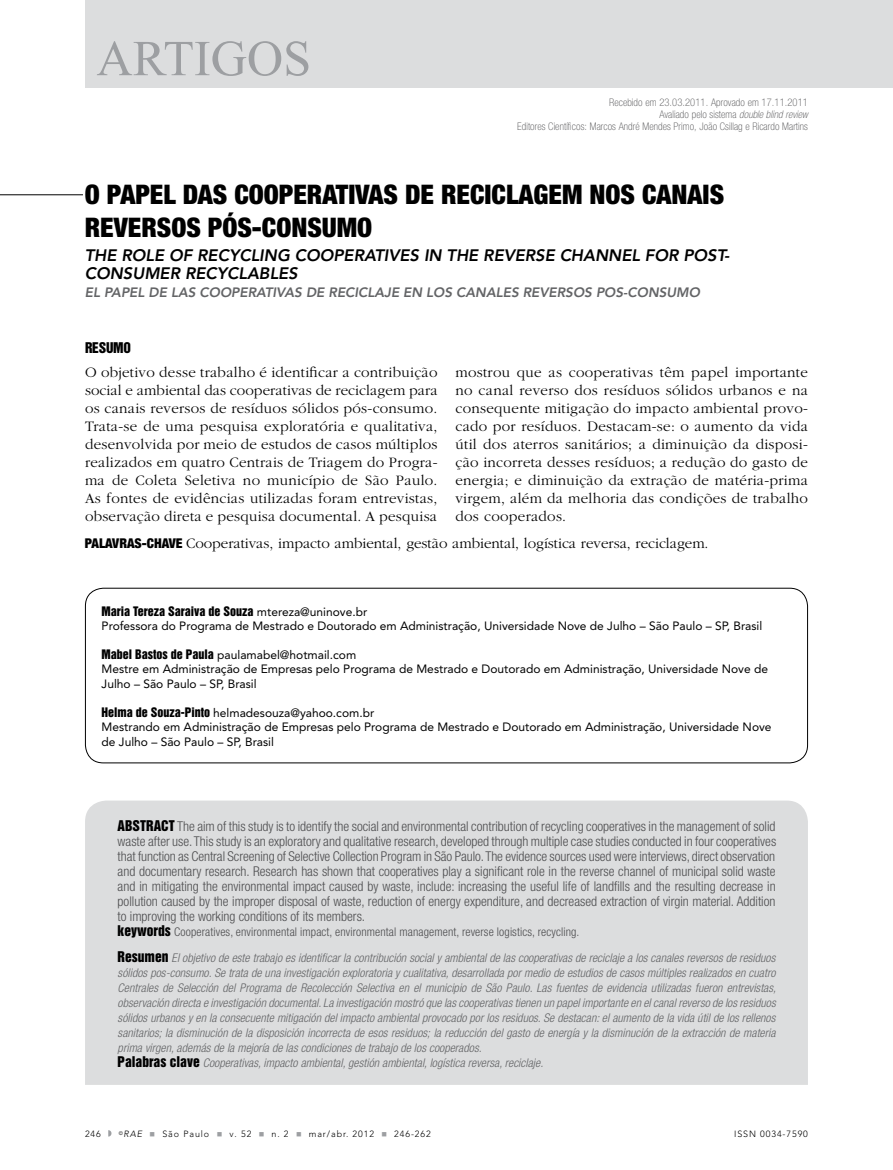
<style>
.page{position:relative;width:893px;height:1170px;background:#fff}
.page>*{position:absolute;margin:0;border:0;box-sizing:border-box;transform-origin:0 0}
.t1{font:50.25px "Times New Roman";color:#9d9fa2}
.t2{font:900 condensed 27px/32.4px "Helvetica Neue LT Std";color:#000}
.t3{font:italic 800 16.5px/18px "Avenir LT Std";color:#000}
.t4{font:300 15px/18px "Garamond";letter-spacing:.015em;color:#000;text-align:justify}
.t5{font:300 condensed 13.5px/15px "Helvetica Neue LT Std";color:#4d4d4f;text-align:justify}
.t6{font:italic 800 13.5px "Avenir LT Std";color:#636466}
.t7{font:13.5px "Helvetica Inserat";letter-spacing:-.02em;color:#000}
.t8{font:italic 300 condensed 12px/15px "Helvetica Neue LT Std";letter-spacing:.005em;color:#636466}
.t9{font:12px/14.4px "Avenir";color:#000}
.t10{font:12px "Helvetica Inserat";color:#000}
.t11{font:100 condensed 10.5px/12px "Helvetica Neue LT Std";letter-spacing:.01em;color:#4d4d4f;text-align:right}
.t12{font:300 9px "Avenir LT Std";letter-spacing:.1em;color:#000}
.s1{font-style:italic}
.s2{font-family:"Helvetica Neue LT Std";font-weight:900;font-stretch:condensed;font-size:13.5px}
.s3{font-family:"Avenir"}
.s4{font-family:"Helvetica Inserat"}
.s5{font-family:"Helvetica Inserat";font-weight:400;font-stretch:normal;color:#000}
.s6{font-family:"Helvetica Inserat";font-weight:400;font-style:normal;font-stretch:normal;font-size:13.5px;color:#000}
.s7{font-style:normal;color:#4d4d4f}
.s8{color:#9d9fa2}
</style>
<div class="page">
<div style="left:85px;top:0;width:808px;height:87px;background:#dcddde"></div>
<svg style="left:108px;top:1130px;width:3px;height:6px"></svg>
<hr style="left:0;top:194px;width:83px;height:1px;background:#000">
<div style="left:85px;top:800px;width:723px;height:284px;background:#dcddde"></div>
<div style="left:85px;top:587px;width:723px;height:176px;border:1px solid #000;border-radius:18px"></div>
<h1 class="t1" style="left:97px;top:25px;width:216px">ARTIGOS</h1>
<p class="t11" style="left:517px;top:96px;width:292px">Recebido em 23.03.2011. Aprovado em 17.11.2011<br>Avaliado pelo sistema <span class="s1">double blind review<br></span>Editores Científicos: Marcos André Mendes Primo, João Csillag e Ricardo Martins</p>
<h2 class="t2" style="left:85px;top:178px;width:641px">O PAPEL DAS COOPERATIVAS DE RECICLAGEM NOS CANAIS<br>REVERSOS PÓS-CONSUMO</h2>
<h3 class="t3" style="left:85px;top:247px;width:646px">THE ROLE OF RECYCLING COOPERATIVES IN THE REVERSE CHANNEL FOR POST-<br>CONSUMER RECYCLABLES</h3>
<p class="t6" style="left:85px;top:284px;width:617px">EL PAPEL DE LAS COOPERATIVAS DE RECICLAJE EN LOS CANALES REVERSOS POS-CONSUMO</p>
<p class="t7" style="left:85px;top:340px;width:47px">RESUMO</p>
<p class="t4" style="left:85px;top:363px;width:354px">O objetivo desse trabalho é identificar a contribuição social e ambiental das cooperativas de reciclagem para os canais reversos de resíduos sólidos pós-consumo.<br>Trata-se de uma pesquisa exploratória e qualitativa, desenvolvida por meio de estudos de casos múltiplos realizados em quatro Centrais de Triagem do Progra&shy;ma de Coleta Seletiva no município de São Paulo.<br>As fontes de evidências utilizadas foram entrevistas, observação direta e pesquisa documental. A pesquisa</p>
<p class="t4" style="left:455px;top:363px;width:354px">mostrou que as cooperativas têm papel importante no canal reverso dos resíduos sólidos urbanos e na consequente mitigação do impacto ambiental provo&shy;cado por resíduos. Destacam-se: o aumento da vida útil dos aterros sanitários; a diminuição da disposi&shy;ção incorreta desses resíduos; a redução do gasto de energia; e diminuição da extração de matéria-prima virgem, além da melhoria das condições de trabalho dos cooperados.</p>
<p class="t4" style="left:85px;top:534px;width:625px"><span class="s2">PALAVRAS-CHAVE</span> Cooperativas, impacto ambiental, gestão ambiental, logística reversa, reciclagem.</p>
<p class="t10" style="left:102px;top:604px;width:267px">Maria Tereza Saraiva de Souza <span class="s3">mtereza@uninove.br</span></p>
<p class="t9" style="left:102px;top:619px;width:662px">Professora do Programa de Mestrado e Doutorado em Administração, Universidade Nove de Julho – São Paulo – SP, Brasil</p>
<p class="t9" style="left:102px;top:647px;width:668px"><span class="s4">Mabel Bastos de Paula</span> paulamabel@hotmail.com<br>Mestre em Administração de Empresas pelo Programa de Mestrado e Doutorado em Administração, Universidade Nove de<br>Julho – São Paulo – SP, Brasil</p>
<p class="t9" style="left:102px;top:705px;width:671px"><span class="s4">Helma de Souza-Pinto</span> helmadesouza@yahoo.com.br<br>Mestrando em Administração de Empresas pelo Programa de Mestrado e Doutorado em Administração, Universidade Nove de Julho – São Paulo – SP, Brasil</p>
<p class="t5" style="left:118px;top:818px;width:660px"><span class="s5">ABSTRACT</span> The aim of this study is to identify the social and environmental contribution of recycling cooperatives in the management of solid waste after use. This study is an exploratory and qualitative research, developed through multiple case studies conducted in four cooperatives that function as Central Screening of Selective Collection Program in São Paulo. The evidence sources used were interviews, direct observation and documentary research. Research has shown that cooperatives play a significant role in the reverse channel of municipal solid waste and in mitigating the environmental impact caused by waste, include: increasing the useful life of landfills and the resulting decrease in pollution caused by the improper disposal of waste, reduction of energy expenditure, and decreased extraction of virgin material. Addition to improving the working conditions of its members.</p>
<p class="t8" style="left:118px;top:919px;width:659px;line-height:25.5px"><span class="s6">keywords</span> <span class="s7">Cooperatives, environmental impact, environmental management, reverse logistics, recycling.<br></span><span class="s6">Resumen</span> El objetivo de este trabajo es identificar la contribución social y ambiental de las cooperativas de reciclaje a los canales reversos de residuos</p>
<p class="t8" style="left:118px;top:965px;width:660px">sólidos pos-consumo. Se trata de una investigación exploratoria y cualitativa, desarrollada por medio de estudios de casos múltiples realizados en cuatro Centrales de Selección del Programa de Recolección Selectiva en el municipio de São Paulo. Las fuentes de evidencia utilizadas fueron entrevistas, observación directa e investigación documental. La investigación mostró que las cooperativas tienen un papel importante en el canal reverso de los residuos sólidos urbanos y en la consecuente mitigación del impacto ambiental provocado por los residuos. Se destacan: el aumento de la vida útil de los rellenos sanitarios; la disminución de la disposición incorrecta de esos residuos; la reducción del gasto de energía y la disminución de la extracción de materia prima virgen, además de la mejoría de las condiciones de trabajo de los cooperados.<br><span class="s6">Palabras clave</span> Cooperativas, impacto ambiental, gestión ambiental, logística reversa, reciclaje.</p>
<p class="t12" style="left:85px;top:1128px;width:17px">246</p>
<p class="t12" style="left:119px;top:1128px;width:313px"><sup>©</sup><span class="s1">RAE</span> <span class="s8">■</span> São Paulo <span class="s8">■</span> v. 52 <span class="s8">■</span> n. 2 <span class="s8">■</span> mar/abr. 2012 <span class="s8">■</span> 246-262</p>
<p class="t12" style="left:734px;top:1128px;width:75px">ISSN 0034-7590</p>
</div>
